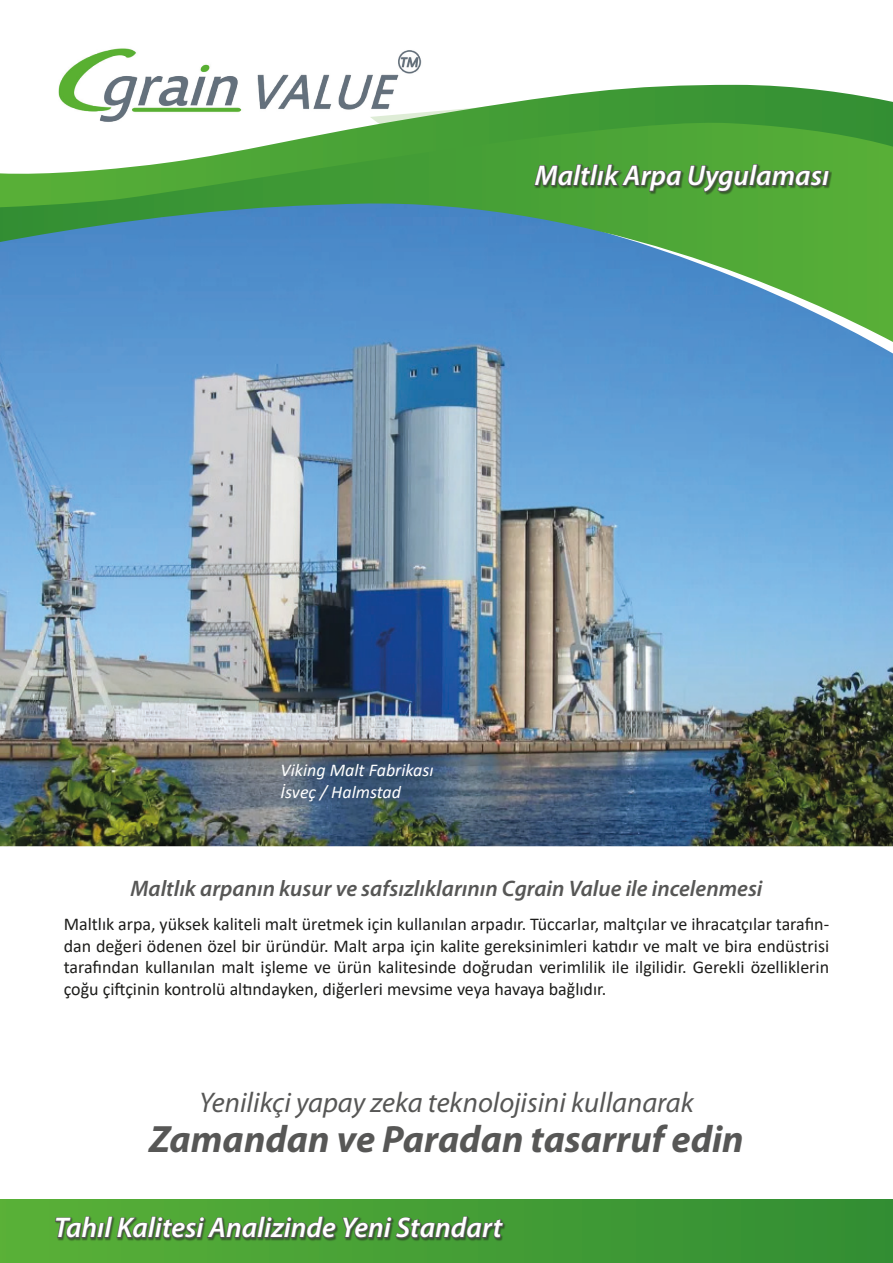
<style>
.page{position:relative;width:893px;height:1263px;background:#fff}
.page>*{position:absolute;margin:0;border:0;box-sizing:border-box;transform-origin:0 0}
.t1{font:italic 700 38.25px "Myriad Pro";color:#575756}
.t2{font:italic 600 28.65px "Myriad Pro";color:#fff}
.t3{font:italic 28.5px "Myriad Pro";color:#575756}
.t4{font:italic 600 22.5px "Myriad Pro";color:#575756}
.t5{font:18px/21.6px "Calibri";color:#1d1d1b;text-align:justify}
.t6{font:italic 18px/21.6px "Calibri";color:#fff}
</style>
<div class="page">
<img style="left:0;top:371px;width:893px;height:475px">
<svg style="left:0;top:342px;width:893px;height:29px;background:#5894cb"></svg>
<svg style="left:0;top:207px;width:893px;height:135px;background:#5094aa"></svg>
<svg style="left:0;top:85px;width:893px;height:122px"></svg>
<img style="left:54px;top:48px;width:372px;height:79px">
<svg style="left:370px;top:101px;width:460px;height:107px;background:#4e9d3f"></svg>
<div style="left:0;top:1199px;width:893px;height:64px;background:linear-gradient(to right,#59b038,#328d34)"></div>
<svg style="left:54px;top:1199px;width:451px;height:44px;background:#4a8c3a"></svg>
<h2 class="t2" style="left:535px;top:157px;width:296px">Maltlık Arpa Uygulaması</h2>
<p class="t6" style="left:281px;top:759px;width:154px">Viking Malt Fabrikası<br>İsveç / Halmstad</p>
<p class="t4" style="left:130px;top:874px;width:634px">Maltlık arpanın kusur ve safsızlıklarının Cgrain Value ile incelenmesi</p>
<p class="t5" style="left:64px;top:913px;width:767px">Maltlık arpa, yüksek kaliteli malt üretmek için kullanılan arpadır. Tüccarlar, maltçılar ve ihracatçılar tarafın&shy;dan değeri ödenen özel bir üründür. Malt arpa için kalite gereksinimleri katıdır ve malt ve bira endüstrisi tarafından kullanılan malt işleme ve ürün kalitesinde doğrudan verimlilik ile ilgilidir. Gerekli özelliklerin çoğu çiftçinin kontrolü altındayken, diğerleri mevsime veya havaya bağlıdır.</p>
<h3 class="t3" style="left:199px;top:1085px;width:496px">Yenilikçi yapay zeka teknolojisini kullanarak</h3>
<h1 class="t1" style="left:149px;top:1115px;width:596px">Zamandan ve Paradan tasarruf edin</h1>
<h2 class="t2" style="left:54px;top:1209px;width:450px">Tahıl Kalitesi Analizinde Yeni Standart</h2>
</div>
